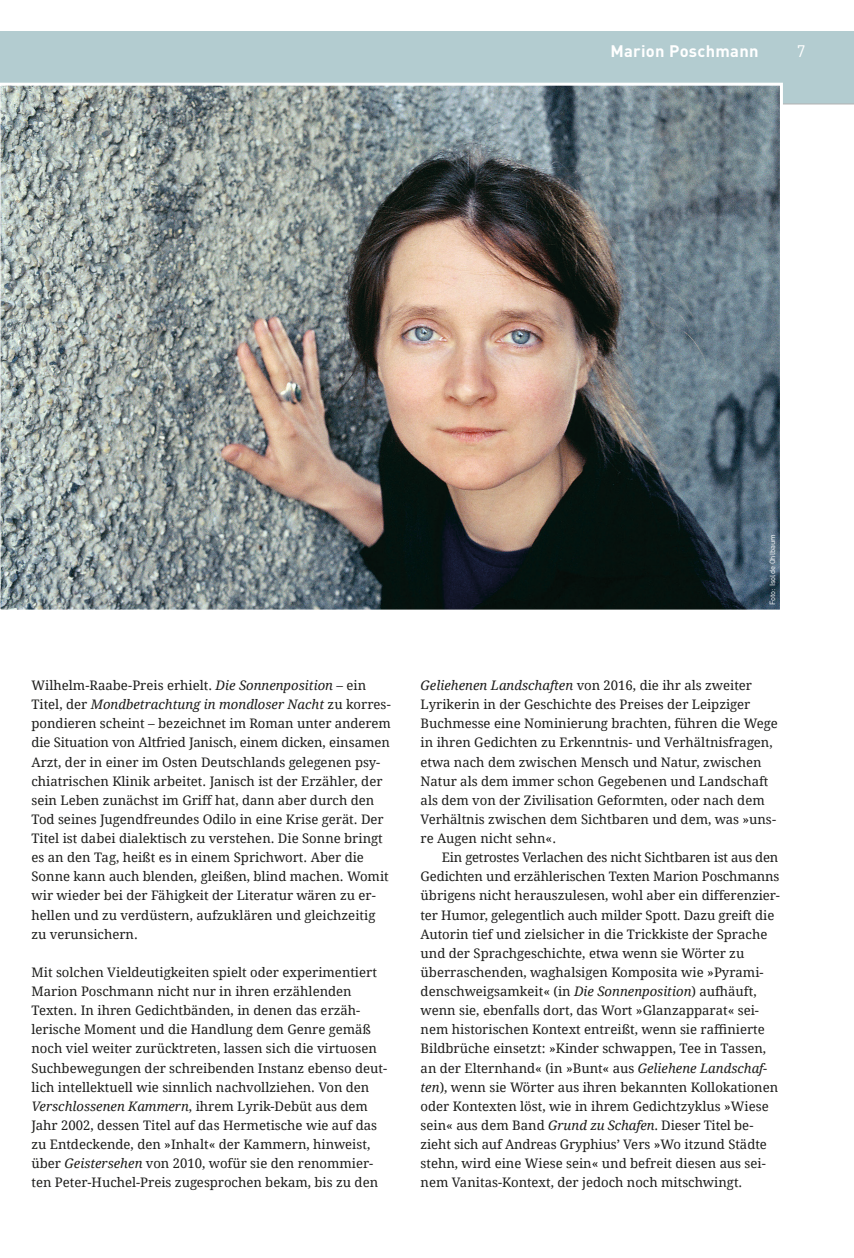
<style>
.page{position:relative;width:854px;height:1258px;background:#fff}
.page>*{position:absolute;margin:0;border:0;box-sizing:border-box;transform-origin:0 0}
.t1{font:700 16.5px "DINOT";letter-spacing:.02em;color:#fff}
.t2{font:16.5px "DINOT";color:#fff}
.t3{font:13.2px/19px "Droid Serif 2";color:#1d1d1b}
.t4{font:13.2px "Droid Serif";color:#1d1d1b}
.t5{font:italic 13.2px "Droid Serif";color:#1d1d1b}
.t6{font:7.5px "DINOT";color:#fff}
.s1{font-family:"Droid Serif";font-style:italic}
.s2{font-family:"Droid Serif 2";font-style:normal}
</style>
<div class="page">
<div style="left:0;top:32px;width:854px;height:72px;background:#b3ccd0"></div>
<hr style="left:0;top:104px;width:854px;height:1px;background:#b2b2b2">
<img style="left:0;top:82px;width:784px;height:528px">
<p class="t1" style="left:610px;top:40px;width:150px">Marion Poschmann</p>
<p class="t2" style="left:797px;top:40px;width:10px">7</p>
<p class="t6" style="left:767px;top:605px;width:72px;rotate:-90deg">Foto: Isolde Ohlbaum</p>
<p class="t3" style="left:32px;top:676px;width:336px">Wilhelm-Raabe-Preis erhielt. <span class="s1">Die Sonnenposition</span> – ein</p>
<p class="t5" style="left:32px;top:696px;width:361px"><span class="s2">Titel, der</span> Mondbetrachtung in mondloser Nacht <span class="s2">zu korres-</span></p>
<p class="t3" style="left:32px;top:714px;width:361px">pondieren scheint – bezeichnet im Roman unter anderem die Situation von Altfried Janisch, einem dicken, einsamen Arzt, der in einer im Osten Deutschlands gelegenen psy&shy;chiatrischen Klinik arbeitet. Janisch ist der Erzähler, der sein Leben zunächst im Griff hat, dann aber durch den Tod seines Jugendfreundes Odilo in eine Krise gerät. Der Titel ist dabei dialektisch zu verstehen. Die Sonne bringt es an den Tag, heißt es in einem Sprichwort. Aber die Sonne kann auch blenden, gleißen, blind machen. Womit wir wieder bei der Fähigkeit der Literatur wären zu er&shy;hellen und zu verdüstern, aufzuklären und gleichzeitig zu verunsichern.</p>
<p class="t3" style="left:32px;top:963px;width:357px">Mit solchen Vieldeutigkeiten spielt oder experimentiert Marion Poschmann nicht nur in ihren erzählenden Texten. In ihren Gedichtbänden, in denen das erzäh&shy;lerische Moment und die Handlung dem Genre gemäß noch viel weiter zurücktreten, lassen sich die virtuosen Suchbewegungen der schreibenden Instanz ebenso deut&shy;lich intellektuell wie sinnlich nachvollziehen. Von den <span class="s1">Verschlossenen Kammern</span>, ihrem Lyrik-Debüt aus dem Jahr 2002, dessen Titel auf das Hermetische wie auf das zu Entdeckende, den »Inhalt« der Kammern, hinweist, über <span class="s1">Geistersehen</span> von 2010, wofür sie den renommier&shy;ten Peter-Huchel-Preis zugesprochen bekam, bis zu den</p>
<p class="t3" style="left:421px;top:676px;width:359px"><span class="s1">Geliehenen Landschaften</span> von 2016, die ihr als zweiter Lyrikerin in der Geschichte des Preises der Leipziger Buchmesse eine Nominierung brachten, führen die Wege in ihren Gedichten zu Erkenntnis- und Verhältnisfragen, etwa nach dem zwischen Mensch und Natur, zwischen Natur als dem immer schon Gegebenen und Landschaft als dem von der Zivilisation Geformten, oder nach dem Verhältnis zwischen dem Sichtbaren und dem, was »uns&shy;re Augen nicht sehn«.</p>
<p class="t3" style="left:421px;top:848px;width:361px;text-indent:21px">Ein getrostes Verlachen des nicht Sichtbaren ist aus den Gedichten und erzählerischen Texten Marion Poschmanns übrigens nicht herauszulesen, wohl aber ein differenzier&shy;ter Humor, gelegentlich auch milder Spott. Dazu greift die Autorin tief und zielsicher in die Trickkiste der Sprache und der Sprachgeschichte, etwa wenn sie Wörter zu überraschenden, waghalsigen Komposita wie »Pyrami&shy;denschweigsamkeit« (in <span class="s1">Die Sonnenposition</span>) aufhäuft, wenn sie, ebenfalls dort, das Wort »Glanzapparat« sei-</p>
<p class="t4" style="left:421px;top:1021px;width:346px">nem historischen Kontext entreißt, wenn sie raffinierte</p>
<p class="t3" style="left:421px;top:1039px;width:359px">Bildbrüche einsetzt: »Kinder schwappen, Tee in Tassen, an der Elternhand« (in »Bunt« aus <span class="s1">Geliehene Landschaf&shy;ten</span>), wenn sie Wörter aus ihren bekannten Kollokationen oder Kontexten löst, wie in ihrem Gedichtzyklus »Wiese sein« aus dem Band <span class="s1">Grund zu Schafen</span>. Dieser Titel be&shy;zieht sich auf Andreas Gryphius’ Vers »Wo itzund Städte stehn, wird eine Wiese sein« und befreit diesen aus sei&shy;nem Vanitas-Kontext, der jedoch noch mitschwingt.</p>
</div>
